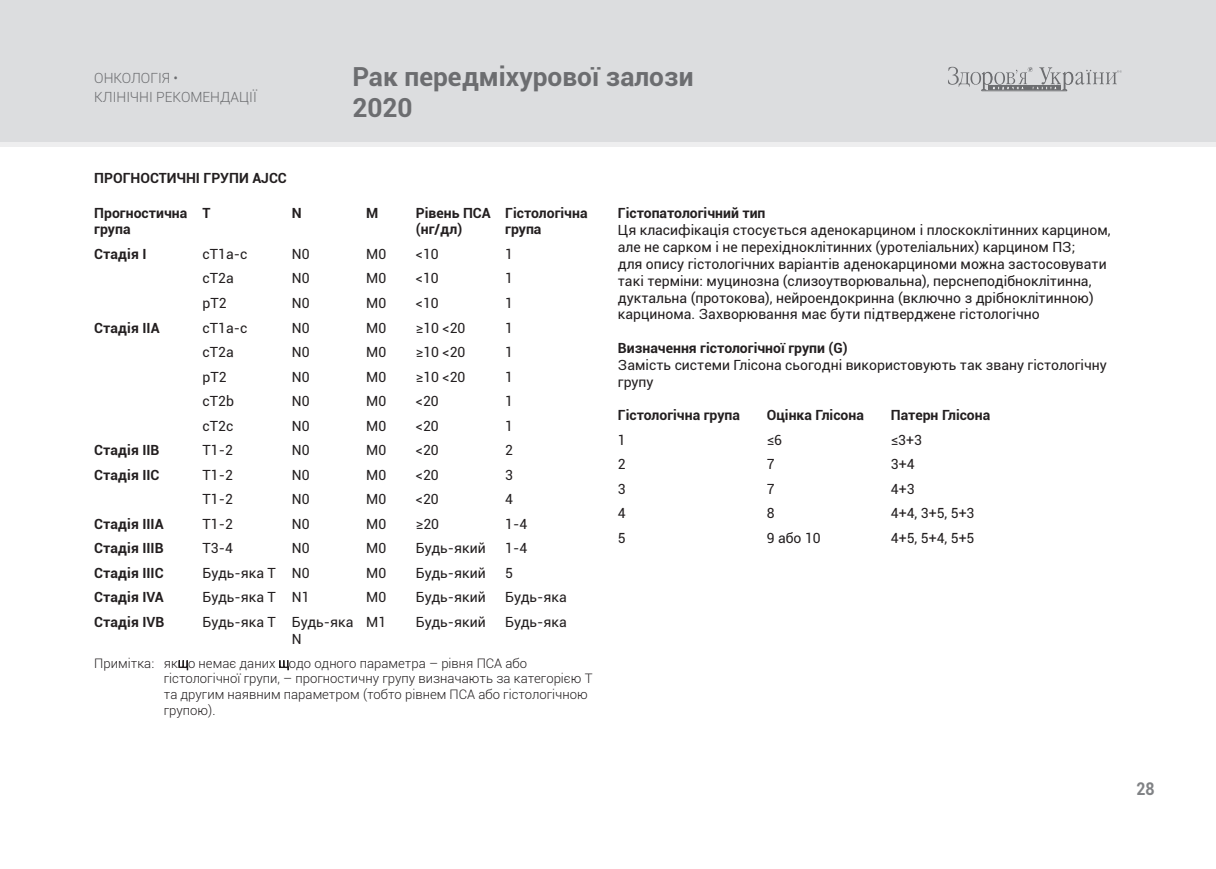
<style>
.page{position:relative;width:1216px;height:869px;background:#fff}
.page>*{position:absolute;margin:0;border:0;box-sizing:border-box;transform-origin:0 0}
.t1{font:700 26.25px/31.5px "Roboto";color:#6c6d70}
.t2{font:700 17.5px "Roboto";color:#808285;scale:.9 1}
.txt-3{font:14px/16.8px "Roboto";color:#231f20}
.txt-3-2{font:700 14px/16.8px "Roboto";color:#231f20}
.t3{font:300 14px/19.2px "Roboto";color:#6c6d70}
.txt-2_subtitle-1{font:700 14px "Roboto";color:#231f20}
.txt-1_list-примітки{font:300 13.12px/15.8px "Roboto";color:#231f20}
.s1{font-weight:100}
</style>
<div class="page">
<div style="left:0;top:0;width:1215px;height:141px;background:#dcdddf"></div>
<svg style="left:948px;top:67px;width:173px;height:24px"></svg>
<div style="left:0;top:141px;width:1215px;height:5px;background:#eeeeef"></div>
<svg style="left:179px;top:660px;width:9px;height:9px"></svg>
<svg style="left:279px;top:660px;width:9px;height:9px"></svg>
<p class="t3" style="left:94px;top:68px;width:164px">ОНКОЛОГІЯ •<br>КЛІНІЧНІ РЕКОМЕНДАЦІЇ</p>
<h1 class="t1" style="left:352px;top:60px;width:342px">Рак передміхурової залози<br>2020</h1>
<p class="txt-2_subtitle-1" style="left:94px;top:168px;width:194px">ПРОГНОСТИЧНІ ГРУПИ AJCC</p>
<p class="txt-3-2" style="left:94px;top:203px;width:94px">Прогностична група</p>
<p class="txt-3-2" style="left:202px;top:203px;width:10px">Т</p>
<p class="txt-3-2" style="left:292px;top:203px;width:11px">N</p>
<p class="txt-3-2" style="left:366px;top:203px;width:14px">M</p>
<p class="txt-3-2" style="left:416px;top:203px;width:76px">Рівень ПСА (нг/дл)</p>
<p class="txt-3-2" style="left:505px;top:203px;width:84px">Гістологічна група</p>
<p class="txt-3-2" style="left:94px;top:245px;width:54px">Стадія І</p>
<p class="txt-3" style="left:202px;top:245px;width:46px">cT1a-c</p>
<p class="txt-3" style="left:292px;top:245px;width:19px">N0</p>
<p class="txt-3" style="left:366px;top:245px;width:22px">M0</p>
<p class="txt-3" style="left:416px;top:245px;width:24px">&lt;10</p>
<p class="txt-3" style="left:505px;top:245px;width:9px">1</p>
<p class="txt-3" style="left:202px;top:269px;width:33px">cT2a</p>
<p class="txt-3" style="left:292px;top:269px;width:19px">N0</p>
<p class="txt-3" style="left:366px;top:269px;width:22px">M0</p>
<p class="txt-3" style="left:416px;top:269px;width:24px">&lt;10</p>
<p class="txt-3" style="left:505px;top:269px;width:9px">1</p>
<p class="txt-3" style="left:202px;top:294px;width:26px">pT2</p>
<p class="txt-3" style="left:292px;top:294px;width:19px">N0</p>
<p class="txt-3" style="left:366px;top:294px;width:22px">M0</p>
<p class="txt-3" style="left:416px;top:294px;width:24px">&lt;10</p>
<p class="txt-3" style="left:505px;top:294px;width:9px">1</p>
<p class="txt-3-2" style="left:94px;top:318px;width:67px">Стадія ІІА</p>
<p class="txt-3" style="left:202px;top:318px;width:46px">cT1a-c</p>
<p class="txt-3" style="left:292px;top:318px;width:19px">N0</p>
<p class="txt-3" style="left:366px;top:318px;width:22px">M0</p>
<p class="txt-3" style="left:416px;top:318px;width:51px">≥10 &lt;20</p>
<p class="txt-3" style="left:505px;top:318px;width:9px">1</p>
<p class="txt-3" style="left:202px;top:343px;width:33px">cT2a</p>
<p class="txt-3" style="left:292px;top:343px;width:19px">N0</p>
<p class="txt-3" style="left:366px;top:343px;width:22px">M0</p>
<p class="txt-3" style="left:416px;top:343px;width:51px">≥10 &lt;20</p>
<p class="txt-3" style="left:505px;top:343px;width:9px">1</p>
<p class="txt-3" style="left:202px;top:367px;width:26px">pT2</p>
<p class="txt-3" style="left:292px;top:367px;width:19px">N0</p>
<p class="txt-3" style="left:366px;top:367px;width:22px">M0</p>
<p class="txt-3" style="left:416px;top:367px;width:51px">≥10 &lt;20</p>
<p class="txt-3" style="left:505px;top:367px;width:9px">1</p>
<p class="txt-3" style="left:202px;top:392px;width:33px">cT2b</p>
<p class="txt-3" style="left:292px;top:392px;width:19px">N0</p>
<p class="txt-3" style="left:366px;top:392px;width:22px">M0</p>
<p class="txt-3" style="left:416px;top:392px;width:24px">&lt;20</p>
<p class="txt-3" style="left:505px;top:392px;width:9px">1</p>
<p class="txt-3" style="left:202px;top:416px;width:32px">cT2c</p>
<p class="txt-3" style="left:292px;top:416px;width:19px">N0</p>
<p class="txt-3" style="left:366px;top:416px;width:22px">M0</p>
<p class="txt-3" style="left:416px;top:416px;width:24px">&lt;20</p>
<p class="txt-3" style="left:505px;top:416px;width:9px">1</p>
<p class="txt-3-2" style="left:94px;top:441px;width:67px">Стадія ІІВ</p>
<p class="txt-3" style="left:202px;top:441px;width:32px">T1-2</p>
<p class="txt-3" style="left:292px;top:441px;width:19px">N0</p>
<p class="txt-3" style="left:366px;top:441px;width:22px">M0</p>
<p class="txt-3" style="left:416px;top:441px;width:24px">&lt;20</p>
<p class="txt-3" style="left:505px;top:441px;width:9px">2</p>
<p class="txt-3-2" style="left:94px;top:465px;width:67px">Стадія ІІС</p>
<p class="txt-3" style="left:202px;top:465px;width:32px">T1-2</p>
<p class="txt-3" style="left:292px;top:465px;width:19px">N0</p>
<p class="txt-3" style="left:366px;top:465px;width:22px">M0</p>
<p class="txt-3" style="left:416px;top:465px;width:24px">&lt;20</p>
<p class="txt-3" style="left:505px;top:465px;width:9px">3</p>
<p class="txt-3" style="left:202px;top:490px;width:32px">T1-2</p>
<p class="txt-3" style="left:292px;top:490px;width:19px">N0</p>
<p class="txt-3" style="left:366px;top:490px;width:22px">M0</p>
<p class="txt-3" style="left:416px;top:490px;width:24px">&lt;20</p>
<p class="txt-3" style="left:505px;top:490px;width:9px">4</p>
<p class="txt-3-2" style="left:94px;top:514px;width:71px">Стадія ІІІА</p>
<p class="txt-3" style="left:202px;top:514px;width:32px">T1-2</p>
<p class="txt-3" style="left:292px;top:514px;width:19px">N0</p>
<p class="txt-3" style="left:366px;top:514px;width:22px">M0</p>
<p class="txt-3" style="left:416px;top:514px;width:25px">≥20</p>
<p class="txt-3" style="left:505px;top:514px;width:24px">1-4</p>
<p class="txt-3-2" style="left:94px;top:539px;width:71px">Стадія ІІІВ</p>
<p class="txt-3" style="left:202px;top:539px;width:32px">T3-4</p>
<p class="txt-3" style="left:292px;top:539px;width:19px">N0</p>
<p class="txt-3" style="left:366px;top:539px;width:22px">M0</p>
<p class="txt-3" style="left:416px;top:539px;width:71px">Будь-який</p>
<p class="txt-3" style="left:505px;top:539px;width:24px">1-4</p>
<p class="txt-3-2" style="left:94px;top:563px;width:71px">Стадія ІІІС</p>
<p class="txt-3" style="left:202px;top:563px;width:75px">Будь-яка Т</p>
<p class="txt-3" style="left:292px;top:563px;width:19px">N0</p>
<p class="txt-3" style="left:366px;top:563px;width:22px">M0</p>
<p class="txt-3" style="left:416px;top:563px;width:71px">Будь-який</p>
<p class="txt-3" style="left:505px;top:563px;width:9px">5</p>
<p class="txt-3-2" style="left:94px;top:588px;width:71px">Стадія IVА</p>
<p class="txt-3" style="left:202px;top:588px;width:75px">Будь-яка Т</p>
<p class="txt-3" style="left:292px;top:588px;width:19px">N1</p>
<p class="txt-3" style="left:366px;top:588px;width:22px">M0</p>
<p class="txt-3" style="left:416px;top:588px;width:71px">Будь-який</p>
<p class="txt-3" style="left:505px;top:588px;width:63px">Будь-яка</p>
<p class="txt-3-2" style="left:94px;top:612px;width:72px">Стадія IVB</p>
<p class="txt-3" style="left:202px;top:612px;width:75px">Будь-яка Т</p>
<p class="txt-3" style="left:292px;top:612px;width:63px">Будь-яка<br>N</p>
<p class="txt-3" style="left:366px;top:612px;width:22px">M1</p>
<p class="txt-3" style="left:416px;top:612px;width:71px">Будь-який</p>
<p class="txt-3" style="left:505px;top:612px;width:63px">Будь-яка</p>
<p class="txt-1_list-примітки" style="left:164px;top:654px;width:430px;text-indent:-69px">Примітка: як<span class="s1">щ</span>о немає даних <span class="s1">щ</span>одо одного параметра – рівня ПСА або гістологічної групи, – прогностичну групу визначають за категорією Т та другим наявним параметром (тобто рівнем ПСА або гістологічною групою).</p>
<p class="txt-3-2" style="left:618px;top:204px;width:149px">Гістопатологічний тип</p>
<p class="txt-3" style="left:618px;top:221px;width:494px">Ця класифікація стосується аденокарцином і плоскоклітинних карцином, але не сарком і не перехідноклітинних (уротеліальних) карцином ПЗ;<br>для опису гістологічних варіантів аденокарциноми можна застосовувати такі терміни: муцинозна (слизоутворювальна), перснеподібноклітинна, дуктальна (протокова), нейроендокринна (включно з дрібноклітинною) карцинома. Захворювання має бути підтверджене гістологічно</p>
<p class="txt-3-2" style="left:618px;top:339px;width:231px">Визначення гістологічної групи (G)</p>
<p class="txt-3" style="left:618px;top:356px;width:490px">Замість системи Глісона сьогодні використовують так звану гістологічну групу</p>
<p class="txt-3-2" style="left:618px;top:406px;width:124px">Гістологічна група</p>
<p class="txt-3-2" style="left:766px;top:406px;width:99px">Оцінка Глісона</p>
<p class="txt-3-2" style="left:890px;top:406px;width:101px">Патерн Глісона</p>
<p class="txt-3" style="left:618px;top:430px;width:9px">1</p>
<p class="txt-3" style="left:766px;top:430px;width:17px">≤6</p>
<p class="txt-3" style="left:890px;top:430px;width:33px">≤3+3</p>
<p class="txt-3" style="left:618px;top:455px;width:9px">2</p>
<p class="txt-3" style="left:766px;top:455px;width:9px">7</p>
<p class="txt-3" style="left:890px;top:455px;width:25px">3+4</p>
<p class="txt-3" style="left:618px;top:479px;width:9px">3</p>
<p class="txt-3" style="left:766px;top:479px;width:9px">7</p>
<p class="txt-3" style="left:890px;top:479px;width:25px">4+3</p>
<p class="txt-3" style="left:618px;top:504px;width:9px">4</p>
<p class="txt-3" style="left:766px;top:504px;width:9px">8</p>
<p class="txt-3" style="left:890px;top:504px;width:85px">4+4, 3+5, 5+3</p>
<p class="txt-3" style="left:618px;top:528px;width:9px">5</p>
<p class="txt-3" style="left:766px;top:528px;width:56px">9 або 10</p>
<p class="txt-3" style="left:890px;top:528px;width:85px">4+5, 5+4, 5+5</p>
<p class="t2" style="left:1136px;top:775px;width:22px">28</p>
</div>
